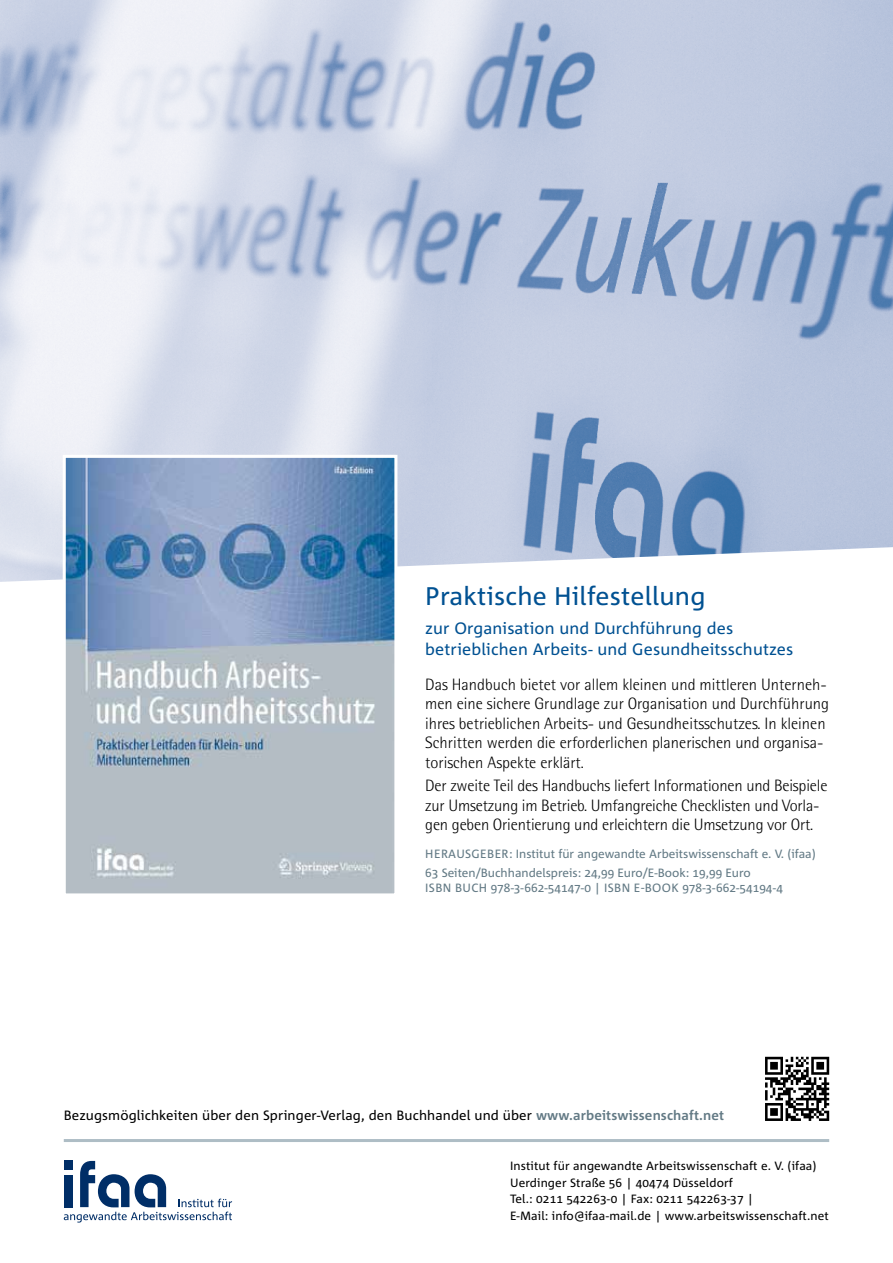
<style>
.page{position:relative;width:893px;height:1263px;background:#fff}
.page>*{position:absolute;margin:0;border:0;box-sizing:border-box;transform-origin:0 0}
.t1{font:25.5px "Corpid C1";letter-spacing:.01em;color:#005192}
.t2{font:300 16.5px/19.5px "Rotis Semi Sans";color:#000}
.t3{font:16.5px/21px "Corpid C1";letter-spacing:.01em;color:#005192}
.t4{font:13.5px "Corpid C1";letter-spacing:.01em;color:#000}
.t5{font:12px/16.5px "Corpid C1";letter-spacing:.01em;color:#000}
.t6{font:12px/19.2px "Corpid C1";color:#637a85}
.s1{font-weight:700;color:#637a85}
</style>
<div class="page">
<img style="left:0;top:0;width:893px;height:582px">
<hr style="left:64px;top:1139px;width:765px;height:3px;background:#aebdc5">
<svg style="left:64px;top:1161px;width:168px;height:61px"></svg>
<svg style="left:765px;top:1057px;width:64px;height:64px"></svg>
<img style="left:67px;top:459px;width:326px;height:433px">
<div style="left:63px;top:455px;width:334px;height:441px;border:3px solid #fff"></div>
<h1 class="t1" style="left:425px;top:580px;width:282px">Praktische Hilfestellung</h1>
<p class="t3" style="left:425px;top:618px;width:370px">zur Organisation und Durchführung des betrieblichen Arbeits- und Gesundheitsschutzes</p>
<p class="t2" style="left:425px;top:674px;width:405px">Das Handbuch bietet vor allem kleinen und mittleren Unterneh&shy;men eine sichere Grundlage zur Organisation und Durchführung ihres betrieblichen Arbeits- und Gesundheitsschutzes. In kleinen Schritten werden die erforderlichen planerischen und organisa&shy;torischen Aspekte erklärt.</p>
<p class="t2" style="left:425px;top:776px;width:404px">Der zweite Teil des Handbuchs liefert Informationen und Beispiele zur Umsetzung im Betrieb. Umfangreiche Checklisten und Vorla&shy;gen geben Orientierung und erleichtern die Umsetzung vor Ort.</p>
<p class="t6" style="left:425px;top:844px;width:392px">HERAUSGEBER: Institut für angewandte Arbeitswissenschaft e. V. (ifaa)<br>63 Seiten/Buchhandelspreis: 24,99 Euro/E-Book: 19,99 Euro</p>
<p class="t6" style="left:425px;top:878px;width:359px">ISBN BUCH 978-3-662-54147-0 | ISBN E-BOOK 978-3-662-54194-4</p>
<p class="t4" style="left:64px;top:1107px;width:662px">Bezugsmöglichkeiten über den Springer-Verlag, den Buchhandel und über <span class="s1">www.arbeitswissenschaft.net</span></p>
<p class="t5" style="left:510px;top:1157px;width:320px">Institut für angewandte Arbeitswissenschaft e. V. (ifaa)<br>Uerdinger Straße 56 | 40474 Düsseldorf<br>Tel.: 0211 542263-0 | Fax: 0211 542263-37 |<br>E-Mail: info@ifaa-mail.de | www.arbeitswissenschaft.net</p>
</div>
